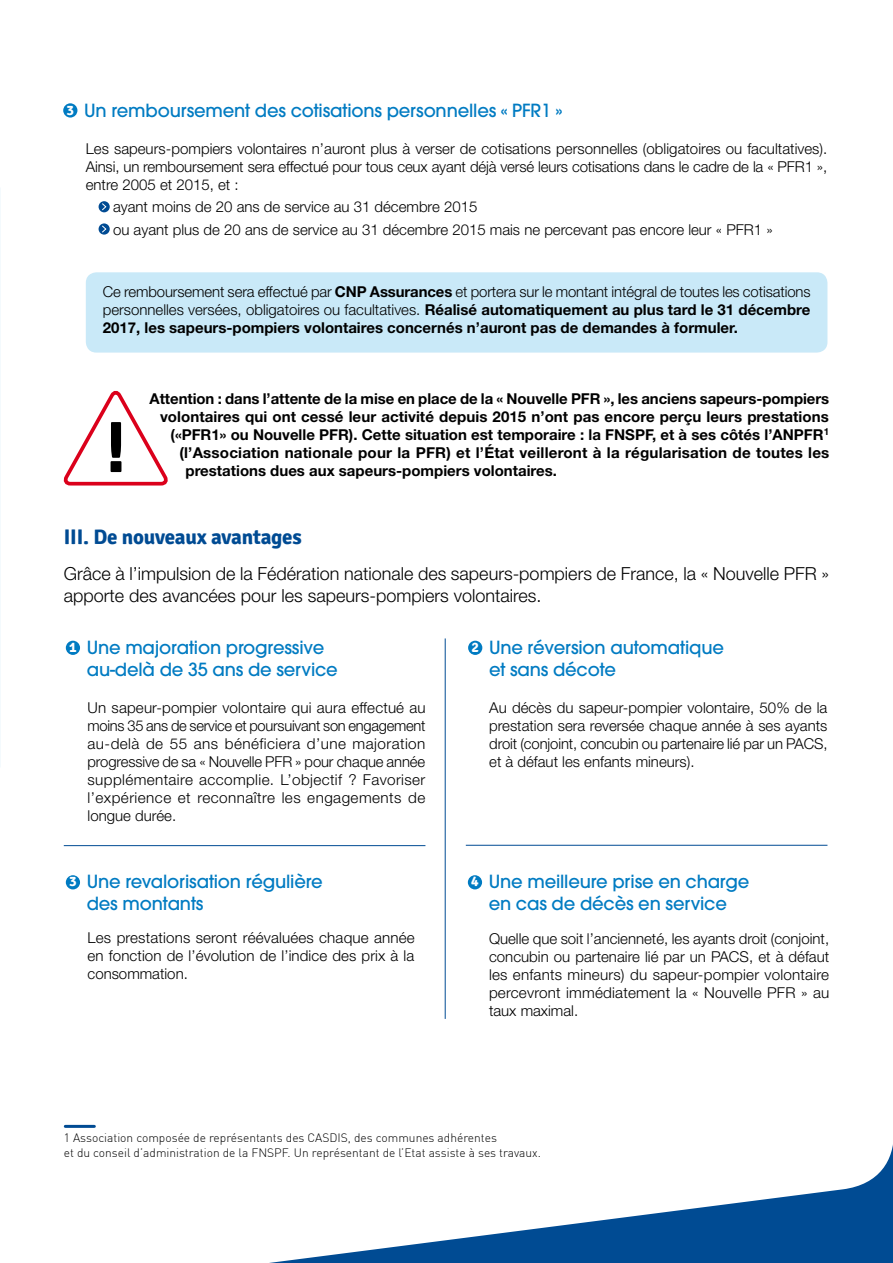
<style>
.page{position:relative;width:893px;height:1263px;background:#fff}
.page>*{position:absolute;margin:0;border:0;box-sizing:border-box;transform-origin:0 0}
.t1{font:61.05px "D Pag Ex Bld 1";color:#000}
.t2{font:700 21px "Signika";letter-spacing:-.01em;color:#004b93}
.t3{font:500 18px/21.6px "Avant Garde";letter-spacing:-.01em;color:#007bc2}
.t4{font:300 18px/21.6px "Helvetica Neue";color:#000}
.t5{font:300 15px/18px "Helvetica Neue";color:#000;text-align:justify}
.t6{font:700 15px/18px "Helvetica Neue";color:#000;text-align:justify}
.t7{font:300 12px/14.4px "DIN";color:#000}
.s1{font-family:"Signika";font-weight:700;font-size:14.25px;color:#fff}
.s2{font-weight:300}
</style>
<div class="page">
<svg style="left:269px;top:1144px;width:624px;height:119px"></svg>
<hr style="left:65px;top:1125px;width:29px;height:3px;background:#004b93">
<div style="left:62px;top:102px;width:16px;height:17px;background:#007bc2;border-radius:50%"></div>
<div style="left:61px;top:101px;width:18px;height:19px;border:2px solid #fff;border-radius:50%"></div>
<div style="left:99px;top:201px;width:11px;height:11px;background:#004b93;border-radius:50%"></div>
<svg style="left:102px;top:203px;width:5px;height:8px"></svg>
<svg style="left:99px;top:223px;width:11px;height:12px"></svg>
<svg style="left:101px;top:225px;width:6px;height:8px"></svg>
<div style="left:86px;top:272px;width:741px;height:81px;background:#c9e9f8;border-radius:11px"></div>
<hr style="left:445px;top:638px;width:1px;height:381px;background:#004b93">
<div style="left:65px;top:640px;width:16px;height:16px;background:#007bc2;border-radius:50%"></div>
<div style="left:64px;top:639px;width:18px;height:18px;border:2px solid #fff;border-radius:50%"></div>
<div style="left:467px;top:640px;width:16px;height:16px;background:#007bc2;border-radius:50%"></div>
<div style="left:466px;top:639px;width:18px;height:18px;border:2px solid #fff;border-radius:50%"></div>
<div style="left:65px;top:874px;width:16px;height:16px;background:#007bc2;border-radius:50%"></div>
<div style="left:64px;top:873px;width:18px;height:18px;border:2px solid #fff;border-radius:50%"></div>
<hr style="left:64px;top:845px;width:361px;height:1px;background:#004b93">
<hr style="left:466px;top:845px;width:361px;height:1px;background:#004b93">
<div style="left:467px;top:874px;width:16px;height:16px;background:#007bc2;border-radius:50%"></div>
<div style="left:466px;top:873px;width:18px;height:18px;border:2px solid #fff;border-radius:50%"></div>
<svg style="left:63px;top:391px;width:105px;height:95px"></svg>
<p class="t3" style="left:67px;top:99px;width:497px"><span class="s1">3</span> Un remboursement des cotisations personnelles « PFR1 »</p>
<p class="t5" style="left:86px;top:139px;width:743px">Les sapeurs-pompiers volontaires n’auront plus à verser de cotisations personnelles (obligatoires ou facultatives).<br>Ainsi, un remboursement sera effectué pour tous ceux ayant déjà versé leurs cotisations dans le cadre de la « PFR1 », entre 2005 et 2015, et :</p>
<p class="t5" style="left:113px;top:196px;width:661px;line-height:22.2px">ayant moins de 20 ans de service au 31 décembre 2015<br>ou ayant plus de 20 ans de service au 31 décembre 2015 mais ne percevant pas encore leur « PFR1 »</p>
<p class="t6" style="left:103px;top:282px;width:709px"><span class="s2">Ce remboursement sera effectué par</span> CNP Assurances <span class="s2">et portera sur le montant intégral de toutes les cotisations personnelles versées, obligatoires ou facultatives.</span> Réalisé automatiquement au plus tard le 31 décembre 2017, les sapeurs-pompiers volontaires concernés n’auront pas de demandes à formuler.</p>
<h1 class="t1" style="left:111px;top:408px;width:19px">!</h1>
<p class="t6" style="left:150px;top:389px;width:681px;text-align:right">Attention : dans l’attente de la mise en place de la « Nouvelle PFR », les anciens sapeurs-pompiers volontaires qui ont cessé leur activité depuis 2015 n’ont pas encore perçu leurs prestations («PFR1» ou Nouvelle PFR). Cette situation est temporaire : la FNSPF, et à ses côtés l’ANPFR<sup>1 </sup>(l’Association nationale pour la PFR) et l’État veilleront à la régularisation de toutes les</p>
<p class="t6" style="left:186px;top:461px;width:373px">prestations dues aux sapeurs-pompiers volontaires.</p>
<h2 class="t2" style="left:64px;top:524px;width:239px">III. De nouveaux avantages</h2>
<p class="t4" style="left:64px;top:563px;width:767px">Grâce à l’impulsion de la Fédération nationale des sapeurs-pompiers de France, la « Nouvelle PFR » apporte des avancées pour les sapeurs-pompiers volontaires.</p>
<p class="t3" style="left:87px;top:637px;width:253px;text-indent:-18px"><span class="s1">1</span> Une majoration progressive au-delà de 35 ans de service</p>
<p class="t5" style="left:88px;top:698px;width:340px">Un sapeur-pompier volontaire qui aura effectué au moins 35 ans de service et poursuivant son engagement au-delà de 55 ans bénéficiera d’une majoration progressive de sa « Nouvelle PFR » pour chaque année supplémentaire accomplie. L’objectif ? Favoriser l’expérience et reconnaître les engagements de longue durée.</p>
<p class="t3" style="left:87px;top:871px;width:238px;text-indent:-18px"><span class="s1">3</span> Une revalorisation régulière des montants</p>
<p class="t5" style="left:88px;top:929px;width:329px">Les prestations seront réévaluées chaque année en fonction de l’évolution de l’indice des prix à la consommation.</p>
<p class="t3" style="left:489px;top:637px;width:236px;text-indent:-18px"><span class="s1">2</span> Une réversion automatique et sans décote</p>
<p class="t5" style="left:489px;top:698px;width:340px">Au décès du sapeur-pompier volontaire, 50% de la prestation sera reversée chaque année à ses ayants droit (conjoint, concubin ou partenaire lié par un PACS, et à défaut les enfants mineurs).</p>
<p class="t3" style="left:471px;top:871px;width:280px;text-align:center"><span class="s1">4</span> Une meilleure prise en charge en cas de décès en service</p>
<p class="t5" style="left:489px;top:929px;width:342px">Quelle que soit l’ancienneté, les ayants droit (conjoint, concubin ou partenaire lié par un PACS, et à défaut les enfants mineurs) du sapeur-pompier volontaire percevront immédiatement la « Nouvelle PFR » au taux maximal.</p>
<p class="t7" style="left:64px;top:1131px;width:479px">1 Association composée de représentants des CASDIS, des communes adhérentes<br>et du conseil d’administration de la FNSPF. Un représentant de l’Etat assiste à ses travaux.</p>
</div>
